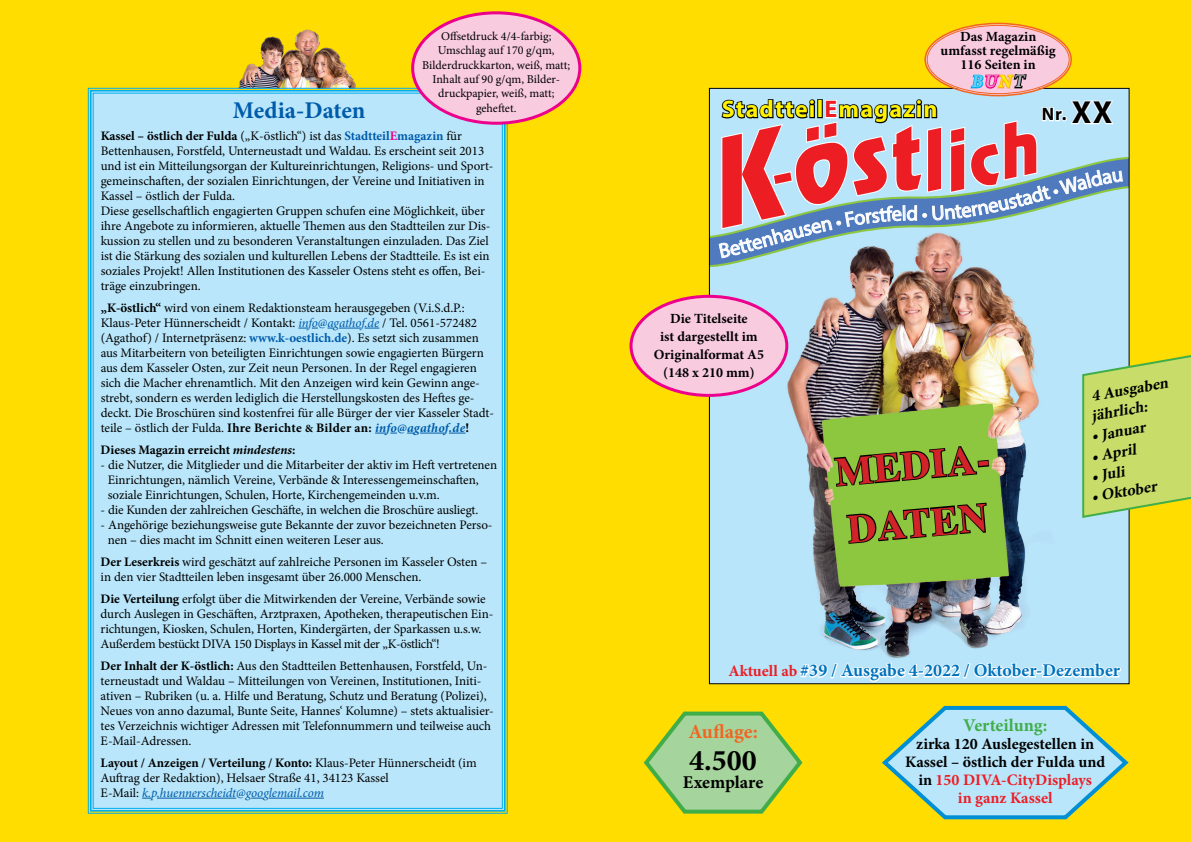
<style>
.page{position:relative;width:1191px;height:842px;background:#fff}
.page>*{position:absolute;margin:0;border:0;box-sizing:border-box;transform-origin:0 0}
.t1{font:italic 73px "Revue";color:#ed1d24;scale:.95 1}
.t2{font:700 40px/58px "Times";color:#d2232a}
.t3{font:700 30px "Minion Pro";color:#000}
.t4{font:700 24px "Myriad Pro";letter-spacing:.05em;color:#fff200}
.t5{font:700 24px "Minion Pro";color:#005baa}
.t6{font:20.5px "Myriad Pro";color:#fff}
.t7{font:700 20px "Minion Pro";color:#f26522}
.t8{font:700 18px "Minion Pro";color:#0072bc}
.t9{font:700 18px "Minion Pro";letter-spacing:-.005em;color:#41ad49}
.t10{font:700 18px "Minion Pro";letter-spacing:-.005em;color:#000}
.t11{font:700 18px "Myriad Pro";color:#000}
.t12{font:italic 700 18px "Minion Pro";color:#6dcff6}
.t13{font:700 16px/18px "Minion Pro";color:#000;text-align:center}
.t14{font:italic 700 16px/20px "Minion Pro";color:#000}
.t15{font:700 14px/18px "Minion Pro";color:#000;text-align:center}
.t16{font:13px/15px "Minion Pro";letter-spacing:-.005em;color:#000}
.t17{font:700 13px "Minion Pro";letter-spacing:-.005em;color:#000}
.t18{font:12px/14.4px "Minion Pro";color:#000;text-align:center}
.s1{font-weight:700}
.s2{font-weight:700;color:#005baa}
.s3{font-weight:700;color:#ec008c}
.s4{font-style:italic;color:#005baa}
.s5{font-weight:700;font-size:11px}
.s6{font-weight:700;font-style:italic;color:#005baa}
.s7{font-style:italic}
.s8{color:#f49ac2}
.s9{color:#fff200}
.s10{color:#b1b4b6}
.s11{color:#ed1d24}
.s12{font-size:32px}
.s13{font-size:108px}
.s14{font-size:80px}
.s15{font-size:66px}
.s16{font-size:16px;color:#ed1d24}
</style>
<div class="page">
<div style="left:0;top:0;width:595px;height:842px;background:#fd0"></div>
<img style="left:239px;top:29px;width:117px;height:58px">
<div style="left:595px;top:0;width:596px;height:842px;background:#fd0"></div>
<img style="left:711px;top:90px;width:416px;height:592px">
<svg style="left:832px;top:444px;width:158px;height:44px;background:#6b972f"></svg>
<svg style="left:845px;top:502px;width:142px;height:43px;background:#69942e"></svg>
<svg style="left:711px;top:155px;width:416px;height:113px"></svg>
<div style="left:87px;top:87px;width:421px;height:727px;background:#b9e6fa"></div>
<div style="left:631px;top:296px;width:156px;height:99px;background:#f9cbdf;border-radius:50%"></div>
<div style="left:629px;top:295px;width:159px;height:102px;border:3px solid #ec008c;border-radius:50%"></div>
<svg style="left:643px;top:711px;width:160px;height:103px"></svg>
<svg style="left:882px;top:705px;width:247px;height:115px"></svg>
<div style="left:926px;top:24px;width:144px;height:71px;background:#f9cbdf;border-radius:50%"></div>
<div style="left:413px;top:13px;width:167px;height:110px;background:#f9cbdf;border-radius:50%"></div>
<div style="left:411px;top:11px;width:170px;height:114px;border:3px solid #ec008c;border-radius:50%"></div>
<svg style="left:1081px;top:352px;width:110px;height:167px;background:#c5db6a"></svg>
<svg style="left:298px;top:328px;width:20px;height:1px"></svg>
<svg style="left:327px;top:328px;width:52px;height:1px"></svg>
<svg style="left:375px;top:433px;width:22px;height:1px"></svg>
<svg style="left:420px;top:433px;width:45px;height:1px"></svg>
<hr style="left:157px;top:798px;width:79px;height:1px;background:#005baa">
<svg style="left:251px;top:798px;width:12px;height:1px"></svg>
<hr style="left:269px;top:798px;width:55px;height:1px;background:#005baa">
<svg style="left:798px;top:661px;width:324px;height:22px;background:#d3effb"></svg>
<svg style="left:718px;top:57px;width:405px;height:218px;background:#b5cdc9"></svg>
<p class="t18" style="left:422px;top:29px;width:149px">Offsetdruck 4/4-farbig;<br>Umschlag auf 170 g/qm,<br>Bilderdruckkarton, weiß, matt;<br>Inhalt auf 90 g/qm, Bilder&shy;druckpapier, weiß, matt; geheftet.</p>
<h3 class="t5" style="left:233px;top:93px;width:134px">Media-Daten</h3>
<p class="t16" style="left:101px;top:128px;width:394px"><span class="s1">Kassel – östlich der Fulda</span> („K-östlich“) ist das <span class="s2">Stadtteil</span><span class="s3">E</span><span class="s2">magazin</span> für Bettenhausen, Forstfeld, Unterneustadt und Waldau. Es erscheint seit 2013 und ist ein Mitteilungsorgan der Kultureinrichtungen, Religions- und Sport&shy;gemeinschaften, der sozialen Einrichtungen, der Vereine und Initiativen in Kassel – östlich der Fulda.<br>Diese gesellschaftlich engagierten Gruppen schufen eine Möglichkeit, über ihre Angebote zu informieren, aktuelle Themen aus den Stadtteilen zur Dis&shy;kussion zu stellen und zu besonderen Veranstaltungen einzuladen. Das Ziel ist die Stärkung des sozialen und kulturellen Lebens der Stadtteile. Es ist ein soziales Projekt! Allen Institutionen des Kasseler Ostens steht es offen, Bei&shy;träge einzubringen.</p>
<p class="t16" style="left:101px;top:300px;width:395px"><span class="s1">„K-östlich“</span> wird von einem Redaktionsteam herausgegeben (V.i.S.d.P.:<br>Klaus-Peter Hünnerscheidt / Kontakt: <span class="s4">info@agathof.de</span> / Tel. 0561-572482 (Agathof) / Internetpräsenz: <span class="s2">www.k-oestlich.de</span>). Es setzt sich zusammen aus Mitarbeitern von beteiligten Einrichtungen sowie engagierten Bürgern aus dem Kasseler Osten, zur Zeit neun Personen. In der Regel engagieren sich die Macher ehrenamtlich. Mit den Anzeigen wird kein Gewinn ange&shy;strebt, sondern es werden lediglich die Herstellungskosten des Heftes ge&shy;deckt. Die Broschüren sind kostenfrei für alle Bürger der vier Kasseler Stadt&shy;teile – östlich der Fulda. <span class="s1">Ihre Berichte</span> <span class="s5">&amp;</span> <span class="s1">Bilder an:</span> <span class="s6">info@agathof.de</span><span class="s1">!</span></p>
<p class="t17" style="left:101px;top:440px;width:196px">Dieses Magazin erreicht <span class="s7">mindestens</span>:</p>
<p class="t16" style="left:108px;top:457px;width:391px;text-indent:-7px">- die Nutzer, die Mitglieder und die Mitarbeiter der aktiv im Heft vertretenen<br>Einrichtungen, nämlich Vereine, Verbände &amp; Interessengemeinschaften, soziale Einrichtungen, Schulen, Horte, Kirchengemeinden u.v.m.</p>
<p class="t16" style="left:101px;top:502px;width:379px">- die Kunden der zahlreichen Geschäfte, in welchen die Broschüre ausliegt.</p>
<p class="t16" style="left:108px;top:517px;width:386px;text-indent:-7px">- Angehörige beziehungsweise gute Bekannte der zuvor bezeichneten Perso&shy;nen – dies macht im Schnitt einen weiteren Leser aus.</p>
<p class="t16" style="left:101px;top:554px;width:388px"><span class="s1">Der Leserkreis</span> wird geschätzt auf zahlreiche Personen im Kasseler Osten – in den vier Stadtteilen leben insgesamt über 26.000 Menschen.</p>
<p class="t16" style="left:101px;top:591px;width:394px"><span class="s1">Die Verteilung</span> erfolgt über die Mitwirkenden der Vereine, Verbände sowie durch Auslegen in Geschäften, Arztpraxen, Apotheken, therapeutischen Ein&shy;richtungen, Kiosken, Schulen, Horten, Kindergärten, der Sparkassen u.s.w.<br>Außerdem bestückt DIVA 150 Displays in Kassel mit der „K-östlich“!</p>
<p class="t16" style="left:101px;top:658px;width:395px"><span class="s1">Der Inhalt der K-östlich:</span> Aus den Stadtteilen Bettenhausen, Forstfeld, Un&shy;terneustadt und Waldau – Mitteilungen von Vereinen, Institutionen, Initi&shy;ativen – Rubriken (u. a. Hilfe und Beratung, Schutz und Beratung (Polizei), Neues von anno dazumal, Bunte Seite, Hannes‘ Kolumne) – stets aktualisier&shy;tes Verzeichnis wichtiger Adressen mit Telefonnummern und teilweise auch E-Mail-Adressen.</p>
<p class="t16" style="left:101px;top:755px;width:377px"><span class="s1">Layout / Anzeigen / Verteilung / Konto:</span> Klaus-Peter Hünnerscheidt (im<br>Auftrag der Redaktion), Helsaer Straße 41, 34123 Kassel<br>E-Mail: <span class="s4">k.p.huennerscheidt@googlemail.com</span></p>
<p class="t15" style="left:940px;top:30px;width:117px;line-height:14px">Das Magazin umfasst regelmäßig<br>116 Seiten in</p>
<h3 class="t12" style="left:971px;top:69px;width:54px">B<span class="s8">U</span><span class="s9">N</span><span class="s10">T</span></h3>
<h3 class="t4" style="left:721px;top:93px;width:217px">Stadtteil<span class="s11">E</span>magazin</h3>
<h3 class="t11" style="left:1041px;top:102px;width:72px">Nr. <span class="s12">XX</span></h3>
<h1 class="t1" style="left:702px;top:163px;width:347px;rotate:-12deg"><span class="s13">K</span><sup>-</sup><sup>ö</sup><sup>s</sup><span class="s14">t</span>li<span class="s15">ch</span></h1>
<h3 class="t6" style="left:906px;top:201px;width:13px">d</h3>
<p class="t15" style="left:654px;top:309px;width:112px">Die Titelseite<br>ist dargestellt im<br>Originalformat A5 (148 x 210 mm)</p>
<h2 class="t2" style="left:832px;top:439px;width:163px;rotate:-5deg">Media&shy;daten</h2>
<p class="t14" style="left:1086px;top:386px;width:82px;rotate:-10deg">4 Ausgaben jährlich:</p>
<p class="t14" style="left:1090px;top:426px;width:56px;rotate:-10deg">• Januar</p>
<p class="t14" style="left:1090px;top:446px;width:47px;rotate:-10deg">• April</p>
<p class="t14" style="left:1090px;top:467px;width:35px;rotate:-10deg">• Juli</p>
<p class="t14" style="left:1090px;top:487px;width:67px;rotate:-10deg">• Oktober</p>
<h3 class="t8" style="left:728px;top:658px;width:393px"><span class="s16">Aktuell ab</span> #39 / Ausgabe 4-2022 / Oktober-Dezember</h3>
<h3 class="t7" style="left:688px;top:717px;width:71px">Auflage:</h3>
<h3 class="t3" style="left:689px;top:739px;width:69px">4.500</h3>
<h3 class="t10" style="left:683px;top:769px;width:82px">Exemplare</h3>
<h3 class="t9" style="left:963px;top:713px;width:85px">Verteilung:</h3>
<p class="t13" style="left:905px;top:735px;width:201px">zirka 120 Auslegestellen in<br>Kassel – östlich der Fulda und in <span class="s11">150 DIVA-CityDisplays<br>in ganz Kassel</span></p>
</div>
